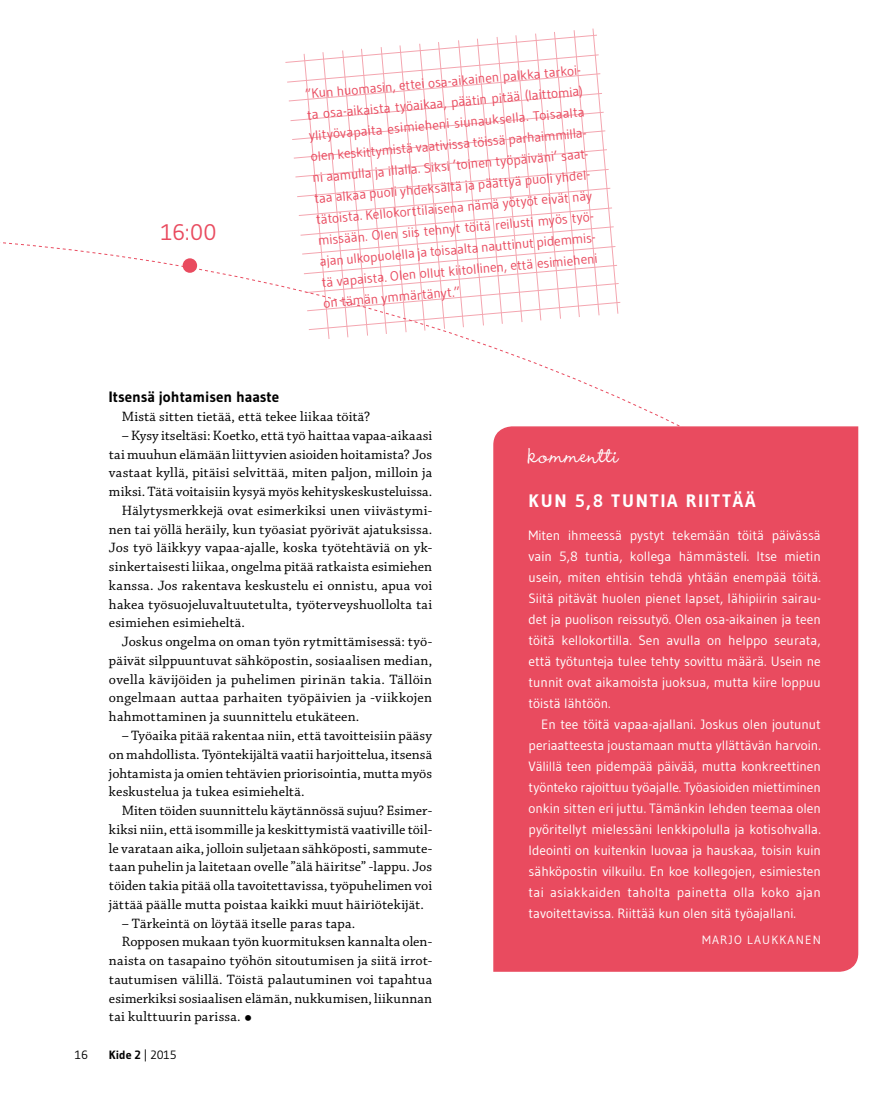
<style>
.page{position:relative;width:893px;height:1102px;background:#fff}
.page>*{position:absolute;margin:0;border:0;box-sizing:border-box;transform-origin:0 0}
.t1{font:500 29.7px "Wendy LP Std";letter-spacing:.035em;color:#fff}
.t2{font:22.5px "Gudea";color:#e94b5f}
.t3{font:700 18px "Gudea";letter-spacing:.1em;color:#fff}
.t4{font:700 15px "Gudea";color:#000}
.t5{font:14.25px/18.8px "Chaparral Pro";letter-spacing:.015em;color:#000;text-align:justify}
.t6{font:13.5px/21px "Gudea";color:#fff;text-align:justify}
.t7{font:13.5px/21px "Gudea";color:#e94b5f}
.t8{font:12px "Gudea";letter-spacing:.1em;color:#fff}
.t9{font:700 12px "Gudea";color:#000}
.t10{font:12px "Gudea";color:#000}
.s1{font-family:"Adobe Garamond Pro";font-size:21px}
.s2{font-weight:400}
</style>
<div class="page">
<div style="left:493px;top:426px;width:366px;height:546px;background:#e94b5f"></div>
<svg style="left:0;top:242px;width:847px;height:278px"></svg>
<svg style="left:283px;top:28px;width:338px;height:313px"></svg>
<h2 class="t2" style="left:161px;top:218px;width:57px">16:00</h2>
<p class="t7" style="left:304px;top:83px;width:281px;rotate:-5deg">”Kun huomasin, ettei osa-aikainen palkka tarkoi&shy;ta osa-aikaista työaikaa, päätin pitää (laittomia) ylityövapaita esimieheni siunauksella. Toisaalta olen keskittymistä vaativissa töissä parhaimmilla&shy;ni aamulla ja illalla. Siksi ’toinen työpäiväni’ saat&shy;taa alkaa puoli yhdeksältä ja päättyä puoli yhdel&shy;tätoista. Kellokorttilaisena nämä yötyöt eivät näy missään. Olen siis tehnyt töitä reilusti myös työ&shy;ajan ulkopuolella ja toisaalta nauttinut pidemmis&shy;tä vapaista. Olen ollut kiitollinen, että esimieheni on tämän ymmärtänyt.”</p>
<p class="t4" style="left:109px;top:387px;width:172px">Itsensä johtamisen haaste</p>
<p class="t5" style="left:122px;top:407px;width:250px">Mistä sitten tietää, että tekee liikaa töitä?</p>
<p class="t5" style="left:122px;top:426px;width:312px">– Kysy itseltäsi: Koetko, että työ haittaa vapaa-aikaasi</p>
<p class="t5" style="left:109px;top:445px;width:325px">tai muuhun elämään liittyvien asioiden hoitamista? Jos</p>
<p class="t5" style="left:109px;top:464px;width:325px">vastaat kyllä, pitäisi selvittää, miten paljon, milloin ja</p>
<p class="t5" style="left:109px;top:482px;width:325px">miksi. Tätä voitaisiin kysyä myös kehityskeskusteluissa.</p>
<p class="t5" style="left:122px;top:501px;width:312px">Hälytysmerkkejä ovat esimerkiksi unen viivästymi-</p>
<p class="t5" style="left:109px;top:520px;width:325px">nen tai yöllä heräily, kun työasiat pyörivät ajatuksissa.</p>
<p class="t5" style="left:109px;top:539px;width:325px">Jos työ läikkyy vapaa-ajalle, koska työtehtäviä on yk-</p>
<p class="t5" style="left:109px;top:557px;width:325px">sinkertaisesti liikaa, ongelma pitää ratkaista esimiehen</p>
<p class="t5" style="left:109px;top:576px;width:325px">kanssa. Jos rakentava keskustelu ei onnistu, apua voi</p>
<p class="t5" style="left:109px;top:595px;width:325px">hakea työsuojeluvaltuutetulta, työterveyshuollolta tai</p>
<p class="t5" style="left:109px;top:614px;width:138px">esimiehen esimieheltä.</p>
<p class="t5" style="left:122px;top:632px;width:312px">Joskus ongelma on oman työn rytmittämisessä: työ-</p>
<p class="t5" style="left:109px;top:651px;width:325px">päivät silppuuntuvat sähköpostin, sosiaalisen median,</p>
<p class="t5" style="left:109px;top:670px;width:325px">ovella kävijöiden ja puhelimen pirinän takia. Tällöin</p>
<p class="t5" style="left:109px;top:689px;width:325px">ongelmaan auttaa parhaiten työpäivien ja -viikkojen</p>
<p class="t5" style="left:109px;top:707px;width:252px">hahmottaminen ja suunnittelu etukäteen.</p>
<p class="t5" style="left:109px;top:726px;width:325px;text-indent:13px">– Työaika pitää rakentaa niin, että tavoitteisiin pääsy on mahdollista. Työntekijältä vaatii harjoittelua, itsensä johtamista ja omien tehtävien priorisointia, mutta myös keskustelua ja tukea esimieheltä.</p>
<p class="t5" style="left:109px;top:801px;width:325px;text-indent:13px">Miten töiden suunnittelu käytännössä sujuu? Esimer&shy;kiksi niin, että isommille ja keskittymistä vaativille töil&shy;le varataan aika, jolloin suljetaan sähköposti, sammute&shy;taan puhelin ja laitetaan ovelle ”älä häiritse” -lappu. Jos töiden takia pitää olla tavoitettavissa, työpuhelimen voi jättää päälle mutta poistaa kaikki muut häiriötekijät.</p>
<p class="t5" style="left:122px;top:914px;width:235px">– Tärkeintä on löytää itselle paras tapa.</p>
<p class="t5" style="left:122px;top:932px;width:312px">Ropposen mukaan työn kuormituksen kannalta olen-</p>
<p class="t5" style="left:109px;top:951px;width:325px">naista on tasapaino työhön sitoutumisen ja siitä irrot-</p>
<p class="t5" style="left:109px;top:970px;width:325px">tautumisen välillä. Töistä palautuminen voi tapahtua</p>
<p class="t5" style="left:109px;top:989px;width:325px">esimerkiksi sosiaalisen elämän, nukkumisen, liikunnan</p>
<p class="t5" style="left:109px;top:1007px;width:145px">tai kulttuurin parissa. <span class="s1">•</span></p>
<p class="t10" style="left:75px;top:1047px;width:15px">16</p>
<p class="t9" style="left:109px;top:1047px;width:69px">Kide 2 <span class="s2">| 2015</span></p>
<h1 class="t1" style="left:529px;top:439px;width:92px">kommentti</h1>
<p class="t3" style="left:529px;top:489px;width:229px">KUN 5,8 TUNTIA RIITTÄÄ</p>
<p class="t6" style="left:529px;top:524px;width:294px">Miten ihmeessä pystyt tekemään töitä päivässä vain 5,8 tuntia, kollega hämmästeli. Itse mietin usein, miten ehtisin tehdä yhtään enempää töitä.<br>Siitä pitävät huolen pienet lapset, lähipiirin sairau&shy;det ja puolison reissutyö. Olen osa-aikainen ja teen töitä kellokortilla. Sen avulla on helppo seurata, että työtunteja tulee tehty sovittu määrä. Usein ne tunnit ovat aikamoista juoksua, mutta kiire loppuu töistä lähtöön.</p>
<p class="t6" style="left:529px;top:713px;width:294px;text-indent:13px">En tee töitä vapaa-ajallani. Joskus olen joutunut periaatteesta joustamaan mutta yllättävän harvoin.<br>Välillä teen pidempää päivää, mutta konkreettinen työnteko rajoittuu työajalle. Työasioiden miettiminen onkin sitten eri juttu. Tämänkin lehden teemaa olen pyöritellyt mielessäni lenkkipolulla ja kotisohvalla.<br>Ideointi on kuitenkin luovaa ja hauskaa, toisin kuin sähköpostin vilkuilu. En koe kollegojen, esimiesten tai asiakkaiden taholta painetta olla koko ajan tavoitettavissa. Riittää kun olen sitä työajallani.</p>
<p class="t8" style="left:702px;top:931px;width:120px">MARJO LAUKKANEN</p>
</div>
